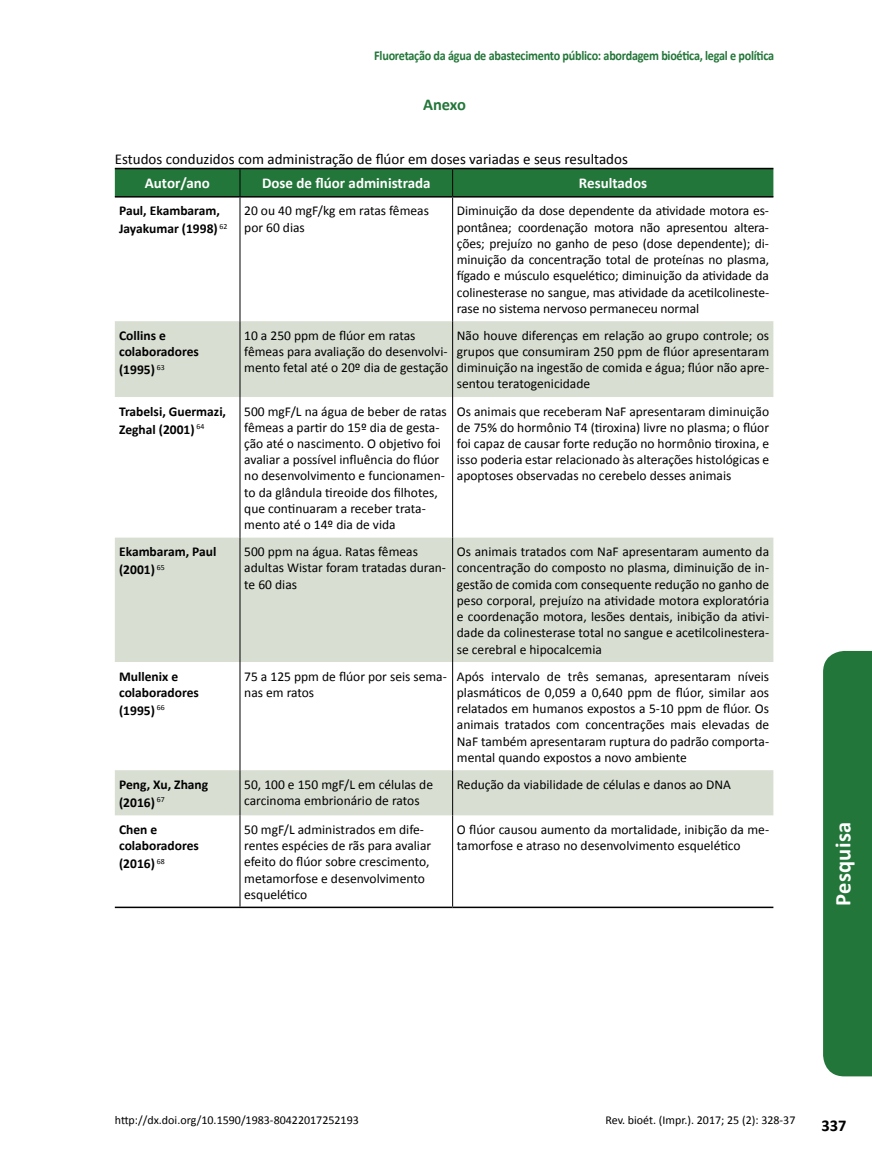
<style>
.page{position:relative;width:872px;height:1170px;background:#fff}
.page>*{position:absolute;margin:0;border:0;box-sizing:border-box;transform-origin:0 0}
.t1{font:700 22.5px "Calibri";letter-spacing:.02em;color:#fff}
.t2{font:700 16.5px "Calibri";letter-spacing:-.01em;color:#237639}
.t3{font:700 16.5px "Calibri";color:#000}
.t4{font:15px "Calibri";color:#000}
.t5{font:700 15px "Calibri";color:#fff}
.t6{font:13.5px/16.2px "Calibri";color:#000}
.t7{font:700 13.5px/18px "Calibri";color:#000}
.t8{font:700 13.5px "Calibri";letter-spacing:-.02em;color:#237639;scale:.9 1}
.t9{font:12px "Calibri";color:#000}
</style>
<div class="page">
<svg style="left:115px;top:321px;width:658px;height:494px"></svg>
<div style="left:115px;top:169px;width:658px;height:27px;background:#237639"></div>
<hr style="left:240px;top:197px;width:1px;height:124px;background:#000">
<hr style="left:452px;top:197px;width:1px;height:124px;background:#000">
<hr style="left:240px;top:321px;width:1px;height:76px;background:#000">
<hr style="left:452px;top:321px;width:1px;height:76px;background:#000">
<hr style="left:240px;top:397px;width:1px;height:140px;background:#000">
<hr style="left:452px;top:397px;width:1px;height:140px;background:#000">
<hr style="left:240px;top:537px;width:1px;height:125px;background:#000">
<hr style="left:452px;top:537px;width:1px;height:125px;background:#000">
<hr style="left:240px;top:662px;width:1px;height:108px;background:#000">
<hr style="left:452px;top:662px;width:1px;height:108px;background:#000">
<hr style="left:240px;top:770px;width:1px;height:45px;background:#000">
<hr style="left:452px;top:770px;width:1px;height:45px;background:#000">
<hr style="left:240px;top:815px;width:1px;height:91px;background:#000">
<hr style="left:452px;top:815px;width:1px;height:91px;background:#000">
<hr style="left:115px;top:168px;width:125px;height:1px;background:#000">
<hr style="left:240px;top:168px;width:212px;height:1px;background:#000">
<hr style="left:452px;top:168px;width:321px;height:1px;background:#000">
<hr style="left:115px;top:196px;width:125px;height:1px;background:#000">
<hr style="left:240px;top:196px;width:212px;height:1px;background:#000">
<hr style="left:452px;top:196px;width:321px;height:1px;background:#000">
<hr style="left:115px;top:906px;width:125px;height:2px;background:#000">
<hr style="left:240px;top:906px;width:212px;height:2px;background:#000">
<hr style="left:452px;top:906px;width:321px;height:2px;background:#000">
<div style="left:823px;top:651px;width:49px;height:425px;background:#237639"></div>
<p class="t8" style="left:374px;top:47px;width:446px">Fluoretação da água de abastecimento público: abordagem bioética, legal e política</p>
<p class="t2" style="left:423px;top:94px;width:44px">Anexo</p>
<p class="t4" style="left:115px;top:149px;width:514px">Estudos conduzidos com administração de flúor em doses variadas e seus resultados</p>
<p class="t5" style="left:145px;top:174px;width:67px">Autor/ano</p>
<p class="t5" style="left:262px;top:174px;width:170px">Dose de flúor administrada</p>
<p class="t5" style="left:579px;top:174px;width:70px">Resultados</p>
<p class="t7" style="left:119px;top:202px;width:110px">Paul, Ekambaram,<br>Jayakumar (1998) <sup>62</sup></p>
<p class="t6" style="left:244px;top:203px;width:186px">20 ou 40 mgF/kg em ratas fêmeas por 60 dias</p>
<p class="t6" style="left:457px;top:203px;width:314px;text-align:justify">Diminuição da dose dependente da atividade motora es&shy;pontânea; coordenação motora não apresentou altera&shy;ções; prejuízo no ganho de peso (dose dependente); di&shy;minuição da concentração total de proteínas no plasma, fígado e músculo esquelético; diminuição da atividade da colinesterase no sangue, mas atividade da acetilcolineste&shy;rase no sistema nervoso permaneceu normal</p>
<p class="t7" style="left:119px;top:327px;width:81px;line-height:16.2px">Collins e colaboradores</p>
<p class="t7" style="left:119px;top:360px;width:47px">(1995) <sup>63</sup></p>
<p class="t6" style="left:244px;top:327px;width:206px">10 a 250 ppm de flúor em ratas fêmeas para avaliação do desenvolvi&shy;mento fetal até o 20º dia de gestação</p>
<p class="t6" style="left:457px;top:327px;width:314px;text-align:justify">Não houve diferenças em relação ao grupo controle; os grupos que consumiram 250 ppm de flúor apresentaram diminuição na ingestão de comida e água; flúor não apre&shy;sentou teratogenicidade</p>
<p class="t7" style="left:119px;top:402px;width:109px">Trabelsi, Guermazi,<br>Zeghal (2001) <sup>64</sup></p>
<p class="t6" style="left:244px;top:403px;width:204px">500 mgF/L na água de beber de ratas fêmeas a partir do 15º dia de gesta&shy;ção até o nascimento. O objetivo foi avaliar a possível influência do flúor no desenvolvimento e funcionamen&shy;to da glândula tireoide dos filhotes, que continuaram a receber trata&shy;mento até o 14º dia de vida</p>
<p class="t6" style="left:457px;top:403px;width:314px;text-align:justify">Os animais que receberam NaF apresentaram diminuição de 75% do hormônio T4 (tiroxina) livre no plasma; o flúor foi capaz de causar forte redução no hormônio tiroxina, e isso poderia estar relacionado às alterações histológicas e apoptoses observadas no cerebelo desses animais</p>
<p class="t7" style="left:119px;top:542px;width:99px">Ekambaram, Paul (2001) <sup>65</sup></p>
<p class="t6" style="left:244px;top:543px;width:203px">500 ppm na água. Ratas fêmeas adultas Wistar foram tratadas duran&shy;te 60 dias</p>
<p class="t6" style="left:457px;top:543px;width:314px;text-align:justify">Os animais tratados com NaF apresentaram aumento da concentração do composto no plasma, diminuição de in&shy;gestão de comida com consequente redução no ganho de peso corporal, prejuízo na atividade motora exploratória e coordenação motora, lesões dentais, inibição da ativi&shy;dade da colinesterase total no sangue e acetilcolinestera&shy;se cerebral e hipocalcemia</p>
<p class="t7" style="left:119px;top:668px;width:81px;line-height:16.2px">Mullenix e colaboradores</p>
<p class="t7" style="left:119px;top:701px;width:47px">(1995) <sup>66</sup></p>
<p class="t6" style="left:244px;top:668px;width:204px">75 a 125 ppm de flúor por seis sema&shy;nas em ratos</p>
<p class="t6" style="left:457px;top:668px;width:314px;text-align:justify">Após intervalo de três semanas, apresentaram níveis plasmáticos de 0,059 a 0,640 ppm de flúor, similar aos relatados em humanos expostos a 5-10 ppm de flúor. Os animais tratados com concentrações mais elevadas de NaF também apresentaram ruptura do padrão comporta&shy;mental quando expostos a novo ambiente</p>
<p class="t7" style="left:119px;top:775px;width:91px">Peng, Xu, Zhang (2016) <sup>67</sup></p>
<p class="t6" style="left:244px;top:776px;width:190px">50, 100 e 150 mgF/L em células de carcinoma embrionário de ratos</p>
<p class="t6" style="left:457px;top:776px;width:275px">Redução da viabilidade de células e danos ao DNA</p>
<p class="t7" style="left:119px;top:821px;width:81px;line-height:16.2px">Chen e colaboradores</p>
<p class="t7" style="left:119px;top:854px;width:47px">(2016) <sup>68</sup></p>
<p class="t6" style="left:244px;top:821px;width:188px">50 mgF/L administrados em dife&shy;rentes espécies de rãs para avaliar efeito do flúor sobre crescimento, metamorfose e desenvolvimento esquelético</p>
<p class="t6" style="left:457px;top:821px;width:314px">O flúor causou aumento da mortalidade, inibição da me&shy;tamorfose e atraso no desenvolvimento esquelético</p>
<h1 class="t1" style="left:828px;top:906px;width:86px;rotate:-90deg">Pesquisa</h1>
<p class="t9" style="left:115px;top:1112px;width:245px">http://dx.doi.org/10.1590/1983-80422017252193</p>
<p class="t9" style="left:605px;top:1112px;width:191px">Rev. bioét. (Impr.). 2017; 25 (2): 328-37</p>
<p class="t3" style="left:821px;top:1115px;width:27px">337</p>
</div>
